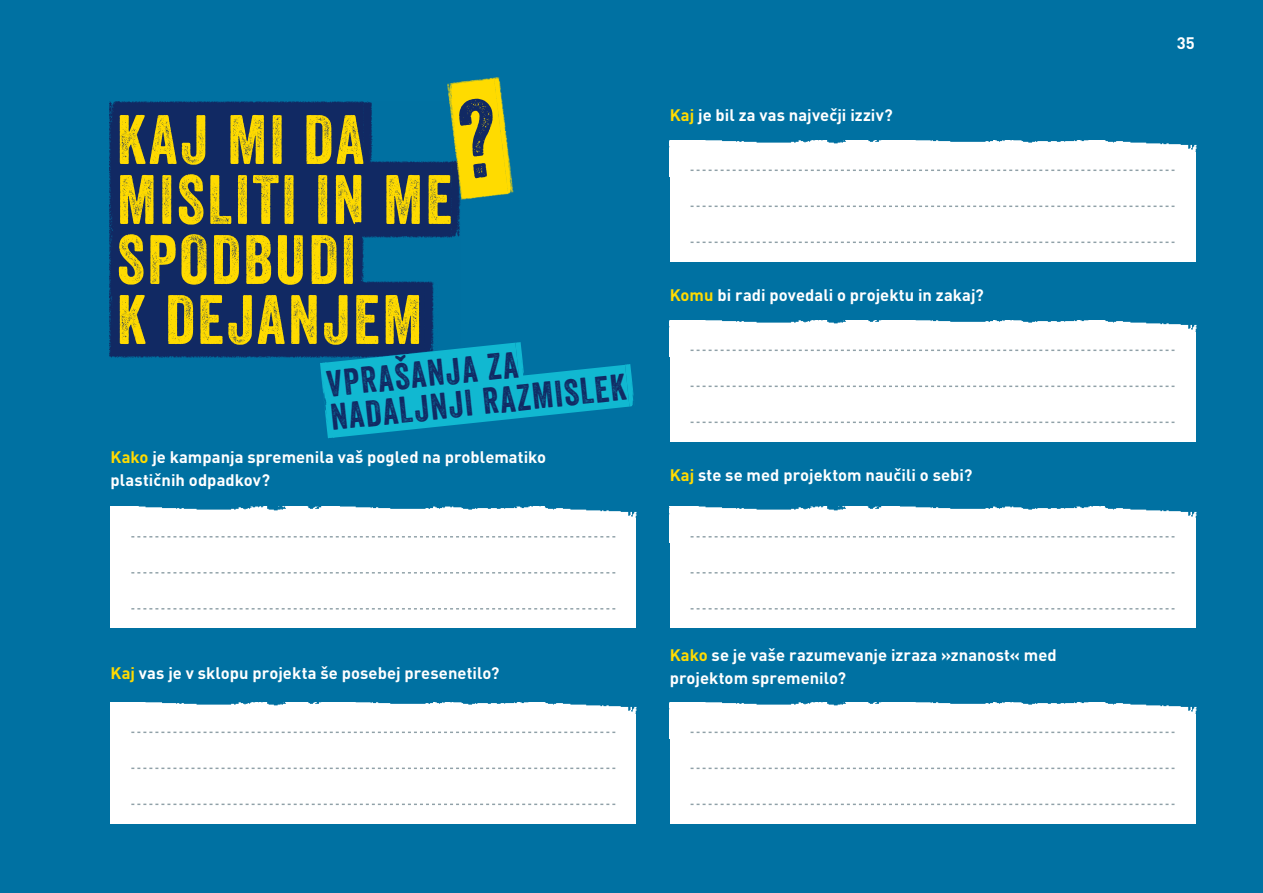
<style>
.page{position:relative;width:1263px;height:893px;background:#0071a2}
.page>*{position:absolute;margin:0;border:0;box-sizing:border-box;transform-origin:0 0}
.t1{font:67.5px/60px "Veneer";letter-spacing:.04em;color:#ffdb00}
.t2{font:36px/33.5px "Veneer";color:#112963}
.t3{font:700 16.5px/22.5px "DIN Pro";letter-spacing:.005em;color:#fff}
.s1{color:#ffdb00}
</style>
<div class="page">
<div style="left:670px;top:714px;width:525px;height:109px;background:#fff"></div>
<img style="left:670px;top:702px;width:527px;height:36px">
<svg style="left:690px;top:732px;width:484px;height:1px"></svg>
<svg style="left:690px;top:768px;width:484px;height:1px"></svg>
<svg style="left:690px;top:804px;width:484px;height:1px"></svg>
<div style="left:670px;top:518px;width:525px;height:110px;background:#fff"></div>
<img style="left:670px;top:507px;width:527px;height:35px">
<svg style="left:690px;top:536px;width:484px;height:1px"></svg>
<svg style="left:690px;top:572px;width:484px;height:1px"></svg>
<svg style="left:690px;top:608px;width:484px;height:1px"></svg>
<div style="left:670px;top:332px;width:525px;height:109px;background:#fff"></div>
<img style="left:670px;top:320px;width:527px;height:36px">
<svg style="left:690px;top:350px;width:484px;height:1px"></svg>
<svg style="left:690px;top:386px;width:484px;height:1px"></svg>
<svg style="left:690px;top:422px;width:484px;height:1px"></svg>
<div style="left:670px;top:152px;width:525px;height:109px;background:#fff"></div>
<img style="left:670px;top:140px;width:527px;height:36px">
<svg style="left:690px;top:170px;width:484px;height:1px"></svg>
<svg style="left:690px;top:206px;width:484px;height:1px"></svg>
<svg style="left:690px;top:242px;width:484px;height:1px"></svg>
<div style="left:111px;top:518px;width:525px;height:110px;background:#fff"></div>
<img style="left:111px;top:507px;width:526px;height:31px">
<svg style="left:131px;top:536px;width:484px;height:1px"></svg>
<svg style="left:131px;top:572px;width:484px;height:1px"></svg>
<svg style="left:131px;top:608px;width:484px;height:1px"></svg>
<div style="left:111px;top:714px;width:525px;height:109px;background:#fff"></div>
<img style="left:111px;top:702px;width:526px;height:31px">
<svg style="left:131px;top:732px;width:484px;height:1px"></svg>
<svg style="left:131px;top:768px;width:484px;height:1px"></svg>
<svg style="left:131px;top:804px;width:484px;height:1px"></svg>
<div style="left:117px;top:102px;width:247px;height:74px;background:#112963"></div>
<div style="left:117px;top:162px;width:334px;height:74px;background:#112963"></div>
<div style="left:117px;top:222px;width:238px;height:74px;background:#112963"></div>
<div style="left:117px;top:282px;width:308px;height:74px;background:#112963"></div>
<div style="left:111px;top:102px;width:6px;height:254px;background:#112963"></div>
<svg style="left:281px;top:77px;width:353px;height:362px"></svg>
<h1 class="t1" style="left:117px;top:109px;width:337px">KAJ MI DA<br>MISLITI IN ME<br>SPODBUDI<br>K DEJANJEM</h1>
<h2 class="t2" style="left:325px;top:367px;width:298px;rotate:-6deg">VPRAŠANJA ZA<br>NADALJNJI RAZMISLEK</h2>
<p class="t3" style="left:111px;top:444px;width:437px"><span class="s1">Kako</span> je kampanja spremenila vaš pogled na problematiko plastičnih odpadkov?</p>
<p class="t3" style="left:670px;top:102px;width:225px"><span class="s1">Kaj</span> je bil za vas največji izziv?</p>
<p class="t3" style="left:670px;top:282px;width:316px"><span class="s1">Komu</span> bi radi povedali o projektu in zakaj?</p>
<p class="t3" style="left:670px;top:462px;width:304px"><span class="s1">Kaj</span> ste se med projektom naučili o sebi?</p>
<p class="t3" style="left:111px;top:660px;width:390px"><span class="s1">Kaj</span> vas je v sklopu projekta še posebej presenetilo?</p>
<p class="t3" style="left:670px;top:642px;width:388px"><span class="s1">Kako</span> se je vaše razumevanje izraza »znanost« med projektom spremenilo?</p>
<p class="t3" style="left:1177px;top:30px;width:20px">35</p>
</div>
